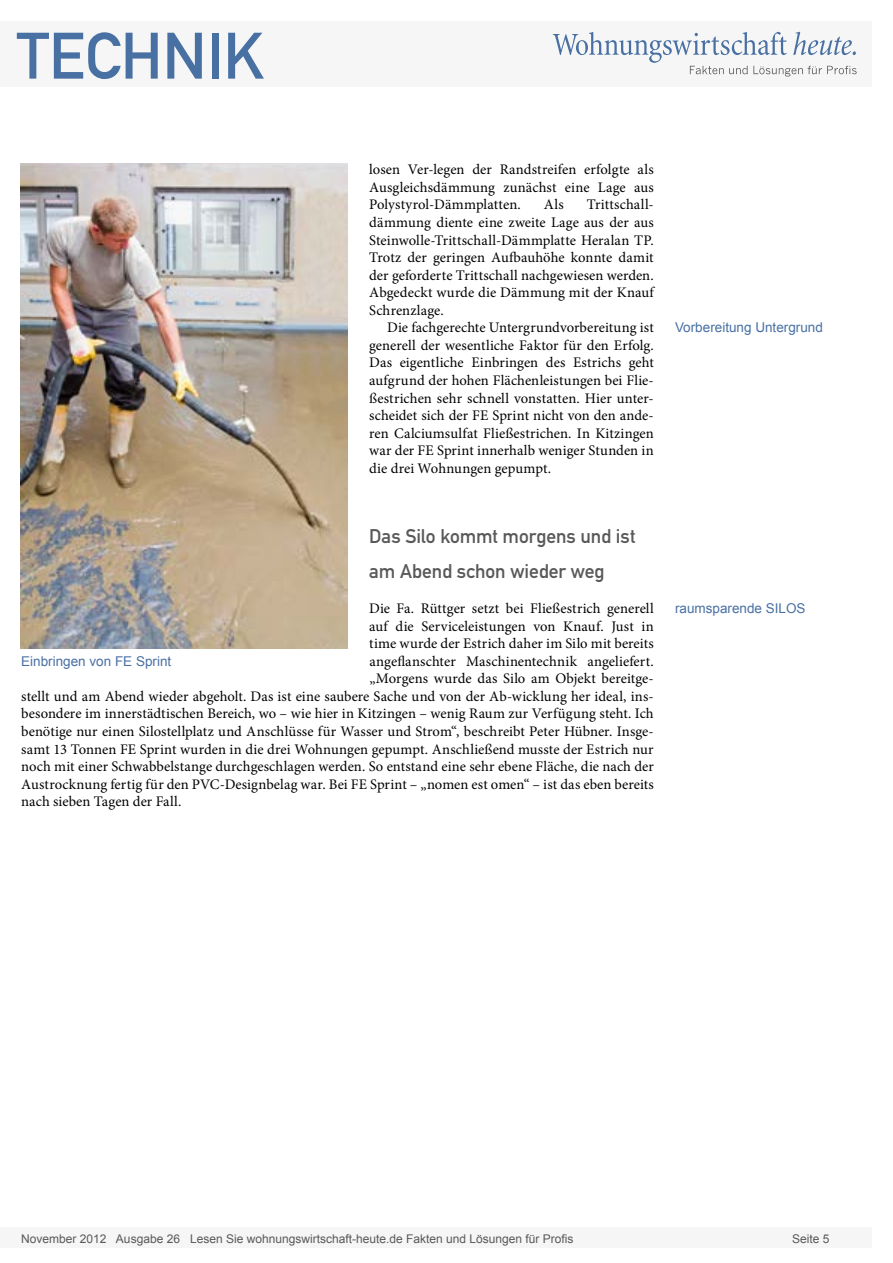
<style>
.page{position:relative;width:893px;height:1263px;background:#fff}
.page>*{position:absolute;margin:0;border:0;box-sizing:border-box;transform-origin:0 0}
.t1{font:64.5px "DIN Mittelschrift";color:#4970a3}
.Überschrift_Grau{font:19.5px/35.1px "DIN Mittelschrift";letter-spacing:-.005em;color:#595959}
.Fließtext_erste_Zeil{font:14.7px "Minion Pro";letter-spacing:.005em;color:#000}
.Fliesstext{font:14.7px/17.5px "Minion Pro";letter-spacing:.005em;color:#000;text-align:justify}
.Info{font:13.5px "Arial";color:#4970a3}
.t2{font:12px "Arial";color:#595959}
</style>
<div class="page">
<div style="left:0;top:1227px;width:872px;height:20px;background:#f6f6f6"></div>
<div style="left:0;top:21px;width:872px;height:66px;background:#f6f6f6"></div>
<svg style="left:553px;top:32px;width:304px;height:45px"></svg>
<img style="left:20px;top:163px;width:328px;height:485px">
<h1 class="t1" style="left:17px;top:18px;width:249px">TECHNIK</h1>
<p class="Fliesstext" style="left:369px;top:161px;width:286px">losen Ver-legen der Randstreifen erfolgte als Ausgleichsdämmung zunächst eine Lage aus Polystyrol-Dämmplatten.</p>
<p class="Fliesstext" style="left:369px;top:196px;width:286px;text-indent:218px">Trittschall&shy;dämmung diente eine zweite Lage aus der aus Steinwolle-Trittschall-Dämmplatte Heralan TP.<br>Trotz der geringen Aufbauhöhe konnte damit der geforderte Trittschall nachgewiesen werden.<br>Abgedeckt wurde die Dämmung mit der Knauf Schrenzlage.</p>
<p class="Fliesstext" style="left:369px;top:319px;width:286px;text-indent:18px">Die fachgerechte Untergrundvorbereitung ist generell der wesentliche Faktor für den Erfolg.<br>Das eigentliche Einbringen des Estrichs geht aufgrund der hohen Flächenleistungen bei Flie&shy;ßestrichen sehr schnell vonstatten. Hier unter&shy;scheidet sich der FE Sprint nicht von den ande&shy;ren Calciumsulfat Fließestrichen. In Kitzingen war der FE Sprint innerhalb weniger Stunden in die drei Wohnungen gepumpt.</p>
<p class="Fliesstext" style="left:544px;top:196px;width:21px">Als</p>
<p class="Info" style="left:675px;top:319px;width:149px">Vorbereitung Untergrund</p>
<p class="Überschrift_Grau" style="left:369px;top:519px;width:268px">Das Silo kommt morgens und ist am Abend schon wieder weg</p>
<p class="Fließtext_erste_Zeil" style="left:369px;top:599px;width:286px">Die Fa. Rüttger setzt bei Fließestrich generell</p>
<p class="Fließtext_erste_Zeil" style="left:369px;top:616px;width:286px">auf die Serviceleistungen von Knauf. Just in</p>
<p class="Fließtext_erste_Zeil" style="left:369px;top:634px;width:286px">time wurde der Estrich daher im Silo mit bereits</p>
<p class="Fließtext_erste_Zeil" style="left:369px;top:651px;width:286px">angeflanschter Maschinentechnik angeliefert.</p>
<p class="Fließtext_erste_Zeil" style="left:369px;top:669px;width:286px">„Morgens wurde das Silo am Objekt bereitge-</p>
<p class="Fließtext_erste_Zeil" style="left:21px;top:686px;width:634px">stellt und am Abend wieder abgeholt. Das ist eine saubere Sache und von der Ab-wicklung her ideal, ins-</p>
<p class="Fließtext_erste_Zeil" style="left:21px;top:704px;width:634px">besondere im innerstädtischen Bereich, wo – wie hier in Kitzingen – wenig Raum zur Verfügung steht. Ich</p>
<p class="Fließtext_erste_Zeil" style="left:21px;top:721px;width:634px">benötige nur einen Silostellplatz und Anschlüsse für Wasser und Strom“, beschreibt Peter Hübner. Insge-</p>
<p class="Fließtext_erste_Zeil" style="left:21px;top:739px;width:634px">samt 13 Tonnen FE Sprint wurden in die drei Wohnungen gepumpt. Anschließend musste der Estrich nur</p>
<p class="Fließtext_erste_Zeil" style="left:21px;top:756px;width:634px">noch mit einer Schwabbelstange durchgeschlagen werden. So entstand eine sehr ebene Fläche, die nach der</p>
<p class="Fließtext_erste_Zeil" style="left:21px;top:774px;width:634px">Austrocknung fertig für den PVC-Designbelag war. Bei FE Sprint – „nomen est omen“ – ist das eben bereits</p>
<p class="Fließtext_erste_Zeil" style="left:21px;top:792px;width:162px">nach sieben Tagen der Fall.</p>
<p class="Info" style="left:21px;top:652px;width:152px">Einbringen von FE Sprint</p>
<p class="Info" style="left:675px;top:599px;width:132px">raumsparende SILOS</p>
<p class="t2" style="left:21px;top:1230px;width:554px">November 2012 Ausgabe 26 Lesen Sie wohnungswirtschaft-heute.de Fakten und Lösungen für Profis</p>
<p class="t2" style="left:792px;top:1231px;width:39px">Seite 5</p>
</div>
